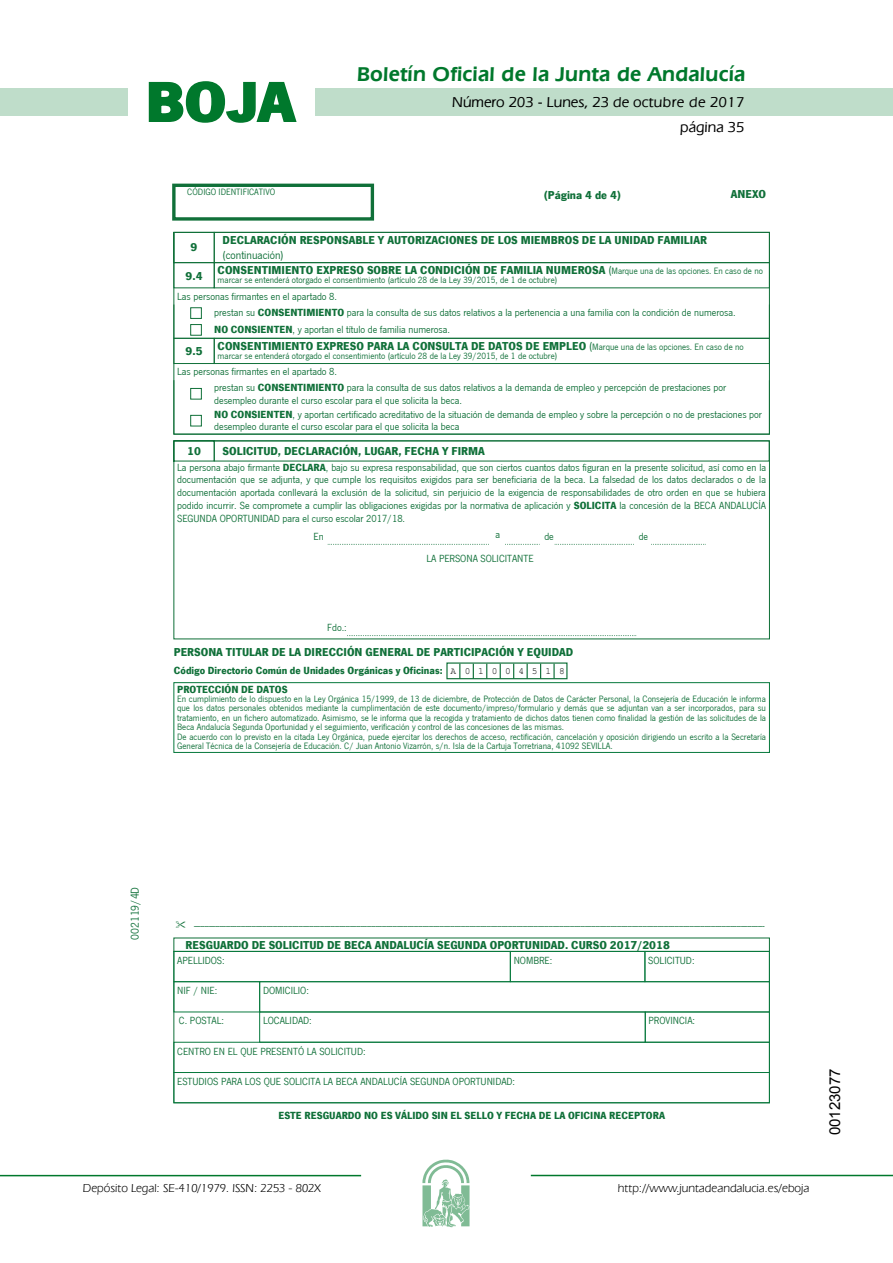
<style>
.page{position:relative;width:893px;height:1263px;background:#fff}
.page>*{position:absolute;margin:0;border:0;box-sizing:border-box;transform-origin:0 0}
.t1{font:700 57.75px "News Got T";color:#00782c;scale:1.14 1}
.t2{font:600 21px "Eras IT Cby BT";letter-spacing:.01em;color:#00782c}
.t3{font:500 15px/24.5px "Eras IT Cby BT";color:#000;text-align:right}
.t4{font:15px "Arial";color:#000}
.t5{font:12px "Eras IT Cby BT";color:#000}
.t6{font:700 11.85px "News Got T";color:#107039}
.t7{font:11.85px "News Got T";color:#107039}
.t8{font:10.65px/12.8px "News Got T";color:#107039}
.t9{font:700 10.65px/18.8px "News Got T";color:#107039}
.t10{font:9.45px/9.4px "News Got T";color:#107039}
.t11{font:9.45px "Courier New";letter-spacing:.815em;color:#000}
.s1{font-weight:400}
.s2{font-weight:400;font-size:9.45px}
.s3{font-weight:700}
</style>
<div class="page">
<div style="left:315px;top:88px;width:577px;height:28px;background:#bfddca"></div>
<div style="left:0;top:88px;width:128px;height:28px;background:#bfddca"></div>
<hr style="left:0;top:1175px;width:361px;height:1px;background:#00782c">
<svg style="left:422px;top:1159px;width:47px;height:68px"></svg>
<hr style="left:531px;top:1175px;width:361px;height:1px;background:#00782c">
<svg style="left:148px;top:81px;width:149px;height:42px"></svg>
<div style="left:172px;top:184px;width:202px;height:37px;border:3px solid #107039"></div>
<svg style="left:173px;top:231px;width:597px;height:204px"></svg>
<div style="left:214px;top:232px;width:556px;height:31px;border:1px solid #107039"></div>
<div style="left:174px;top:262px;width:40px;height:26px;border:1px solid #107039"></div>
<div style="left:214px;top:262px;width:555px;height:26px;border:1px solid #107039"></div>
<hr style="left:769px;top:305px;width:1px;height:33px;background:#107039">
<hr style="left:174px;top:305px;width:1px;height:33px;background:#107039">
<div style="left:191px;top:308px;width:10px;height:10px;background:#fff"></div>
<div style="left:190px;top:307px;width:12px;height:12px;border:1px solid #107039"></div>
<div style="left:191px;top:325px;width:10px;height:10px;background:#fff"></div>
<div style="left:190px;top:324px;width:12px;height:12px;border:1px solid #107039"></div>
<div style="left:174px;top:338px;width:40px;height:26px;border:1px solid #107039"></div>
<div style="left:214px;top:338px;width:555px;height:26px;border:1px solid #107039"></div>
<hr style="left:174px;top:434px;width:595px;height:1px;background:#107039">
<hr style="left:769px;top:380px;width:1px;height:54px;background:#107039">
<hr style="left:174px;top:380px;width:1px;height:54px;background:#107039">
<div style="left:191px;top:388px;width:10px;height:11px;background:#fff"></div>
<div style="left:190px;top:388px;width:12px;height:11px;border:1px solid #107039"></div>
<div style="left:191px;top:415px;width:10px;height:11px;background:#fff"></div>
<div style="left:190px;top:415px;width:12px;height:11px;border:1px solid #107039"></div>
<svg style="left:173px;top:440px;width:597px;height:200px"></svg>
<div style="left:214px;top:440px;width:555px;height:22px;border:1px solid #107039"></div>
<svg style="left:328px;top:544px;width:161px;height:1px"></svg>
<svg style="left:505px;top:544px;width:34px;height:1px"></svg>
<svg style="left:554px;top:544px;width:80px;height:1px"></svg>
<svg style="left:651px;top:544px;width:55px;height:1px"></svg>
<svg style="left:347px;top:635px;width:290px;height:1px"></svg>
<div style="left:173px;top:682px;width:597px;height:71px;border:1px solid #097a3e"></div>
<div style="left:174px;top:951px;width:336px;height:31px;border:1px solid #097a3e"></div>
<div style="left:510px;top:951px;width:135px;height:31px;border:1px solid #097a3e"></div>
<div style="left:644px;top:951px;width:125px;height:31px;border:1px solid #097a3e"></div>
<div style="left:259px;top:982px;width:510px;height:30px;border:1px solid #097a3e"></div>
<div style="left:174px;top:1042px;width:595px;height:31px;border:1px solid #097a3e"></div>
<div style="left:174px;top:1072px;width:595px;height:31px;border:1px solid #097a3e"></div>
<div style="left:446px;top:662px;width:121px;height:17px;border:1px solid #107039"></div>
<svg style="left:459px;top:664px;width:1px;height:15px"></svg>
<svg style="left:472px;top:664px;width:2px;height:15px"></svg>
<svg style="left:486px;top:664px;width:1px;height:15px"></svg>
<svg style="left:499px;top:664px;width:2px;height:15px"></svg>
<svg style="left:513px;top:664px;width:1px;height:15px"></svg>
<svg style="left:526px;top:664px;width:1px;height:15px"></svg>
<svg style="left:540px;top:664px;width:1px;height:15px"></svg>
<svg style="left:553px;top:664px;width:1px;height:15px"></svg>
<h1 class="t1" style="left:145px;top:68px;width:133px">BOJA</h1>
<h2 class="t2" style="left:357px;top:62px;width:390px">Boletín Oficial de la Junta de Andalucía</h2>
<h3 class="t3" style="left:452px;top:90px;width:294px">Número 203 - Lunes, 23 de octubre de 2017 página 35</h3>
<p class="t10" style="left:187px;top:188px;width:89px">CÓDIGO IDENTIFICATIVO</p>
<p class="t6" style="left:544px;top:188px;width:79px">(Página 4 de 4)</p>
<p class="t6" style="left:730px;top:187px;width:37px">ANEXO</p>
<p class="t6" style="left:191px;top:240px;width:8px">9</p>
<p class="t6" style="left:223px;top:233px;width:486px">DECLARACIÓN RESPONSABLE Y AUTORIZACIONES DE LOS MIEMBROS DE LA UNIDAD FAMILIAR</p>
<p class="t7" style="left:223px;top:248px;width:63px">(continuación)</p>
<p class="t6" style="left:185px;top:269px;width:19px">9.4</p>
<p class="t6" style="left:217px;top:263px;width:547px">CONSENTIMIENTO EXPRESO SOBRE LA CONDICIÓN DE FAMILIA NUMEROSA <span class="s1">(</span><span class="s2">Marque una de las opciones. En caso de no</span></p>
<p class="t10" style="left:217px;top:275px;width:341px">marcar se entenderá otorgado el consentimiento (artículo 28 de la Ley 39/2015, de 1 de octubre)</p>
<p class="t8" style="left:214px;top:288px;width:523px;line-height:16.8px;text-indent:-37px">Las personas firmantes en el apartado 8.<br>prestan su <span class="s3">CONSENTIMIENTO</span> para la consulta de sus datos relativos a la pertenencia a una familia con la condición de numerosa.<br><span class="s3">NO CONSIENTEN</span>, y aportan el título de familia numerosa.</p>
<p class="t6" style="left:185px;top:344px;width:19px">9.5</p>
<p class="t6" style="left:217px;top:339px;width:527px">CONSENTIMIENTO EXPRESO PARA LA CONSULTA DE DATOS DE EMPLEO <span class="s1">(</span><span class="s2">Marque una de las opciones. En caso de no</span></p>
<p class="t10" style="left:217px;top:351px;width:341px">marcar se entenderá otorgado el consentimiento (artículo 28 de la Ley 39/2015, de 1 de octubre)</p>
<p class="t8" style="left:214px;top:364px;width:513px;line-height:15.5px;text-indent:-37px">Las personas firmantes en el apartado 8.<br>prestan su <span class="s3">CONSENTIMIENTO</span> para la consulta de sus datos relativos a la demanda de empleo y percepción de prestaciones por</p>
<p class="t8" style="left:214px;top:393px;width:549px;line-height:14.1px">desempleo durante el curso escolar para el que solicita la beca.<br><span class="s3">NO CONSIENTEN</span>, y aportan certificado acreditativo de la situación de demanda de empleo y sobre la percepción o no de prestaciones por</p>
<p class="t8" style="left:214px;top:421px;width:247px">desempleo durante el curso escolar para el que solicita la beca</p>
<p class="t6" style="left:187px;top:444px;width:15px">10</p>
<p class="t6" style="left:223px;top:444px;width:264px">SOLICITUD, DECLARACIÓN, LUGAR, FECHA Y FIRMA</p>
<p class="t8" style="left:177px;top:461px;width:590px;text-align:justify">La persona abajo firmante <span class="s3">DECLARA</span>, bajo su expresa responsabilidad, que son ciertos cuantos datos figuran en la presente solicitud, así como en la documentación que se adjunta, y que cumple los requisitos exigidos para ser beneficiaria de la beca. La falsedad de los datos declarados o de la documentación aportada conllevará la exclusión de la solicitud, sin perjuicio de la exigencia de responsabilidades de otro orden en que se hubiera podido incurrir. Se compromete a cumplir las obligaciones exigidas por la normativa de aplicación y <span class="s3">SOLICITA</span> la concesión de la BECA ANDALUCÍA SEGUNDA OPORTUNIDAD para el curso escolar 2017/18.</p>
<p class="t8" style="left:313px;top:530px;width:12px">En</p>
<p class="t8" style="left:495px;top:529px;width:6px">a</p>
<p class="t8" style="left:544px;top:530px;width:11px">de</p>
<p class="t8" style="left:638px;top:530px;width:11px">de</p>
<p class="t8" style="left:426px;top:553px;width:109px">LA PERSONA SOLICITANTE</p>
<p class="t8" style="left:327px;top:621px;width:21px">Fdo.:</p>
<p class="t6" style="left:174px;top:645px;width:401px">PERSONA TITULAR DE LA DIRECCIÓN GENERAL DE PARTICIPACIÓN Y EQUIDAD</p>
<p class="t9" style="left:177px;top:661px;width:267px;text-indent:-3px">Código Directorio Común de Unidades Orgánicas y Oficinas:<br>PROTECCIÓN DE DATOS</p>
<p class="t10" style="left:177px;top:694px;width:590px">En cumplimiento de lo dispuesto en la Ley Orgánica 15/1999, de 13 de diciembre, de Protección de Datos de Carácter Personal, la Consejería de Educación le informa que los datos personales obtenidos mediante la cumplimentación de este documento/impreso/formulario y demás que se adjuntan van a ser incorporados, para su tratamiento, en un fichero automatizado. Asimismo, se le informa que la recogida y tratamiento de dichos datos tienen como finalidad la gestión de las solicitudes de la Beca Andalucía Segunda Oportunidad y el seguimiento, verificación y control de las concesiones de las mismas.<br>De acuerdo con lo previsto en la citada Ley Orgánica, puede ejercitar los derechos de acceso, rectificación, cancelación y oposición dirigiendo un escrito a la Secretaría General Técnica de la Consejería de Educación. C/ Juan Antonio Vizarrón, s/n. Isla de la Cartuja Torretriana, 41092 SEVILLA.</p>
<p class="t11" style="left:450px;top:665px;width:116px">A01004518</p>
<p class="t7" style="left:128px;top:940px;width:54px;rotate:-90deg">002119/4D</p>
<p class="t8" style="left:194px;top:920px;width:572px">---------------------------------------------------------------------------------------------------------------------------------------------------------------------------------------------------------------------------------------------------------------------------</p>
<p class="t6" style="left:186px;top:938px;width:485px">RESGUARDO DE SOLICITUD DE BECA ANDALUCÍA SEGUNDA OPORTUNIDAD. CURSO 2017/2018</p>
<p class="t8" style="left:177px;top:954px;width:49px">APELLIDOS:</p>
<p class="t8" style="left:513px;top:954px;width:40px">NOMBRE:</p>
<p class="t8" style="left:648px;top:954px;width:48px">SOLICITUD:</p>
<p class="t8" style="left:177px;top:984px;width:42px">NIF / NIE:</p>
<p class="t8" style="left:263px;top:984px;width:47px">DOMICILIO:</p>
<p class="t8" style="left:179px;top:1014px;width:47px">C. POSTAL:</p>
<p class="t8" style="left:263px;top:1014px;width:50px">LOCALIDAD:</p>
<p class="t8" style="left:648px;top:1014px;width:48px">PROVINCIA:</p>
<p class="t8" style="left:177px;top:1045px;width:190px">CENTRO EN EL QUE PRESENTÓ LA SOLICITUD:</p>
<p class="t8" style="left:177px;top:1075px;width:339px">ESTUDIOS PARA LOS QUE SOLICITA LA BECA ANDALUCÍA SEGUNDA OPORTUNIDAD:</p>
<p class="t9" style="left:278px;top:1106px;width:388px">ESTE RESGUARDO NO ES VÁLIDO SIN EL SELLO Y FECHA DE LA OFICINA RECEPTORA</p>
<p class="t5" style="left:83px;top:1181px;width:239px">Depósito Legal: SE-410/1979. ISSN: 2253 - 802X</p>
<p class="t5" style="left:618px;top:1181px;width:193px">http://www.juntadeandalucia.es/eboja</p>
<h3 class="t4" style="left:825px;top:1135px;width:68px;rotate:-90deg">00123077</h3>
</div>
